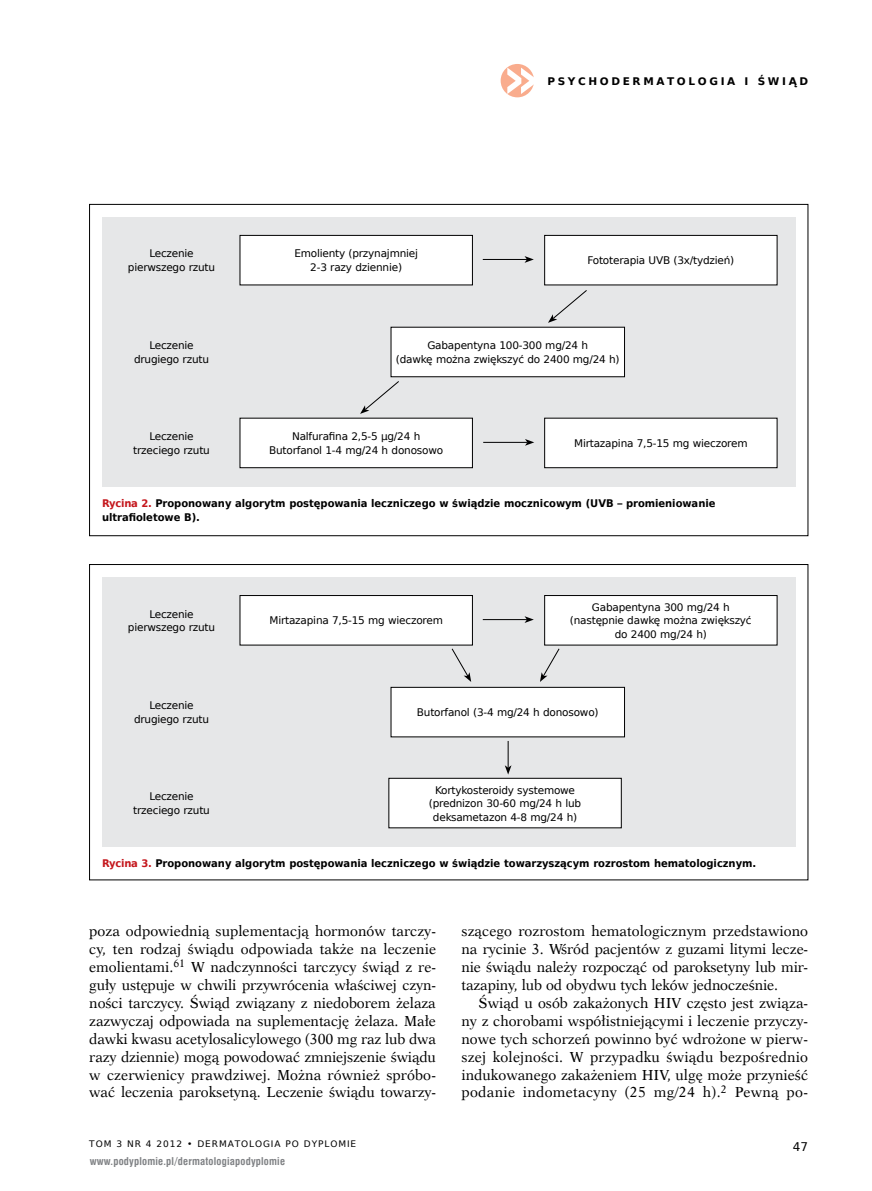
<style>
.page{position:relative;width:872px;height:1191px;background:#fff}
.page>*{position:absolute;margin:0;border:0;box-sizing:border-box;transform-origin:0 0}
.t1{font:14.55px/18px "Dutch 823 EU";letter-spacing:-.005em;color:#000;text-align:justify;scale:.96 1}
.t2{font:12px "Prima Sans EU";color:#000}
.t3{font:10.5px/13.5px "Prima Sans EU";letter-spacing:-.02em;color:#000;text-align:center}
.t4{font:700 10.5px/13.5px "Prima Sans EU";letter-spacing:-.005em;color:#000;scale:.95 1}
.t5{font:700 10.5px "Swis 721 Cn EU";letter-spacing:.02em;color:#808285}
.t6{font:700 10.5px "Prima Sans EU";letter-spacing:.25em;color:#000}
.t7{font:9px "Prima Sans EU";letter-spacing:.1em;color:#000}
.s1{color:#c4161c}
</style>
<div class="page">
<div style="left:500px;top:64px;width:34px;height:33px;background:#f9ac8d;border-radius:50%"></div>
<svg style="left:507px;top:68px;width:27px;height:26px"></svg>
<div style="left:102px;top:217px;width:693px;height:269px;background:#e6e7e8"></div>
<div style="left:240px;top:235px;width:232px;height:50px;background:#fff"></div>
<div style="left:240px;top:235px;width:232px;height:50px;border:1px solid #000"></div>
<div style="left:544px;top:235px;width:233px;height:50px;background:#fff"></div>
<div style="left:544px;top:235px;width:233px;height:50px;border:1px solid #000"></div>
<div style="left:391px;top:327px;width:233px;height:50px;background:#fff"></div>
<div style="left:240px;top:418px;width:232px;height:50px;background:#fff"></div>
<div style="left:240px;top:418px;width:232px;height:50px;border:1px solid #000"></div>
<div style="left:544px;top:418px;width:233px;height:50px;background:#fff"></div>
<div style="left:544px;top:418px;width:233px;height:50px;border:1px solid #000"></div>
<hr style="left:483px;top:259px;width:44px;height:1px;background:#000">
<svg style="left:524px;top:256px;width:10px;height:7px"></svg>
<hr style="left:483px;top:442px;width:44px;height:1px;background:#000">
<svg style="left:525px;top:439px;width:9px;height:7px"></svg>
<svg style="left:360px;top:381px;width:39px;height:33px"></svg>
<svg style="left:548px;top:290px;width:39px;height:33px"></svg>
<div style="left:102px;top:577px;width:693px;height:269px;background:#e6e7e8"></div>
<div style="left:240px;top:595px;width:232px;height:50px;background:#fff"></div>
<div style="left:240px;top:595px;width:232px;height:50px;border:1px solid #000"></div>
<div style="left:544px;top:595px;width:233px;height:50px;background:#fff"></div>
<div style="left:544px;top:595px;width:233px;height:50px;border:1px solid #000"></div>
<div style="left:391px;top:687px;width:233px;height:50px;background:#fff"></div>
<div style="left:391px;top:687px;width:234px;height:50px;border:1px solid #000"></div>
<div style="left:389px;top:778px;width:232px;height:50px;background:#fff"></div>
<div style="left:388px;top:778px;width:233px;height:50px;border:1px solid #000"></div>
<hr style="left:483px;top:619px;width:44px;height:1px;background:#000">
<svg style="left:524px;top:616px;width:10px;height:7px"></svg>
<svg style="left:505px;top:741px;width:6px;height:33px"></svg>
<svg style="left:451px;top:648px;width:20px;height:34px"></svg>
<svg style="left:540px;top:648px;width:20px;height:34px"></svg>
<p class="t6" style="left:547px;top:74px;width:262px">PSYCHODERMATOLOGIA I ŚWIĄD</p>
<p class="t3" style="left:128px;top:247px;width:89px">Leczenie pierwszego rzutu</p>
<p class="t3" style="left:294px;top:247px;width:125px">Emolienty (przynajmniej<br>2-3 razy dziennie)</p>
<p class="t3" style="left:587px;top:253px;width:148px">Fototerapia UVB (3x/tydzień)</p>
<p class="t3" style="left:134px;top:338px;width:76px">Leczenie drugiego rzutu</p>
<p class="t3" style="left:396px;top:338px;width:225px">Gabapentyna 100-300 mg/24 h<br>(dawkę można zwiększyć do 2400 mg/24 h)</p>
<p class="t3" style="left:133px;top:429px;width:78px">Leczenie trzeciego rzutu</p>
<p class="t3" style="left:269px;top:429px;width:175px">Nalfurafina 2,5-5 µg/24 h<br>Butorfanol 1-4 mg/24 h donosowo</p>
<p class="t3" style="left:574px;top:436px;width:175px">Mirtazapina 7,5-15 mg wieczorem</p>
<p class="t4" style="left:102px;top:496px;width:647px"><span class="s1">Rycina 2.</span> Proponowany algorytm postępowania leczniczego w świądzie mocznicowym (UVB – promieniowanie ultrafioletowe B).</p>
<p class="t3" style="left:128px;top:607px;width:89px">Leczenie pierwszego rzutu</p>
<p class="t3" style="left:134px;top:698px;width:76px">Leczenie drugiego rzutu</p>
<p class="t3" style="left:133px;top:789px;width:78px">Leczenie trzeciego rzutu</p>
<p class="t3" style="left:269px;top:613px;width:175px">Mirtazapina 7,5-15 mg wieczorem</p>
<p class="t3" style="left:570px;top:600px;width:183px">Gabapentyna 300 mg/24 h (następnie dawkę można zwiększyć do 2400 mg/24 h)</p>
<p class="t3" style="left:417px;top:705px;width:183px">Butorfanol (3-4 mg/24 h donosowo)</p>
<p class="t3" style="left:429px;top:782px;width:154px">Kortykosteroidy systemowe (prednizon 30-60 mg/24 h lub deksametazon 4-8 mg/24 h)</p>
<p class="t4" style="left:102px;top:856px;width:690px"><span class="s1">Rycina 3.</span> Proponowany algorytm postępowania leczniczego w świądzie towarzyszącym rozrostom hematologicznym.</p>
<p class="t1" style="left:89px;top:922px;width:363px">poza odpowiednią suplementacją hormonów tarczy&shy;cy, ten rodzaj świądu odpowiada także na leczenie emolientami.<sup>61</sup> W nadczynności tarczycy świąd z re&shy;guły ustępuje w chwili przywrócenia właściwej czyn&shy;ności tarczycy. Świąd związany z niedoborem żelaza zazwyczaj odpowiada na suplementację żelaza. Małe dawki kwasu acetylosalicylowego (300 mg raz lub dwa razy dziennie) mogą powodować zmniejszenie świądu w czerwienicy prawdziwej. Można również spróbo&shy;wać leczenia paroksetyną. Leczenie świądu towarzy-</p>
<p class="t1" style="left:461px;top:922px;width:362px">szącego rozrostom hematologicznym przedstawiono na rycinie 3. Wśród pacjentów z guzami litymi lecze&shy;nie świądu należy rozpocząć od paroksetyny lub mir&shy;tazapiny, lub od obydwu tych leków jednocześnie.</p>
<p class="t1" style="left:461px;top:993px;width:362px;text-indent:17px">Świąd u osób zakażonych HIV często jest związa&shy;ny z chorobami współistniejącymi i leczenie przyczy&shy;nowe tych schorzeń powinno być wdrożone w pierw&shy;szej kolejności. W przypadku świądu bezpośrednio indukowanego zakażeniem HIV, ulgę może przynieść podanie indometacyny (25 mg/24 h).<sup>2</sup> Pewną po-</p>
<p class="t7" style="left:89px;top:1137px;width:268px">TOM 3 NR 4 2012 • DERMATOLOGIA PO DYPLOMIE</p>
<p class="t2" style="left:793px;top:1138px;width:17px">47</p>
<p class="t5" style="left:90px;top:1155px;width:197px">www.podyplomie.pl/dermatologiapodyplomie</p>
</div>
